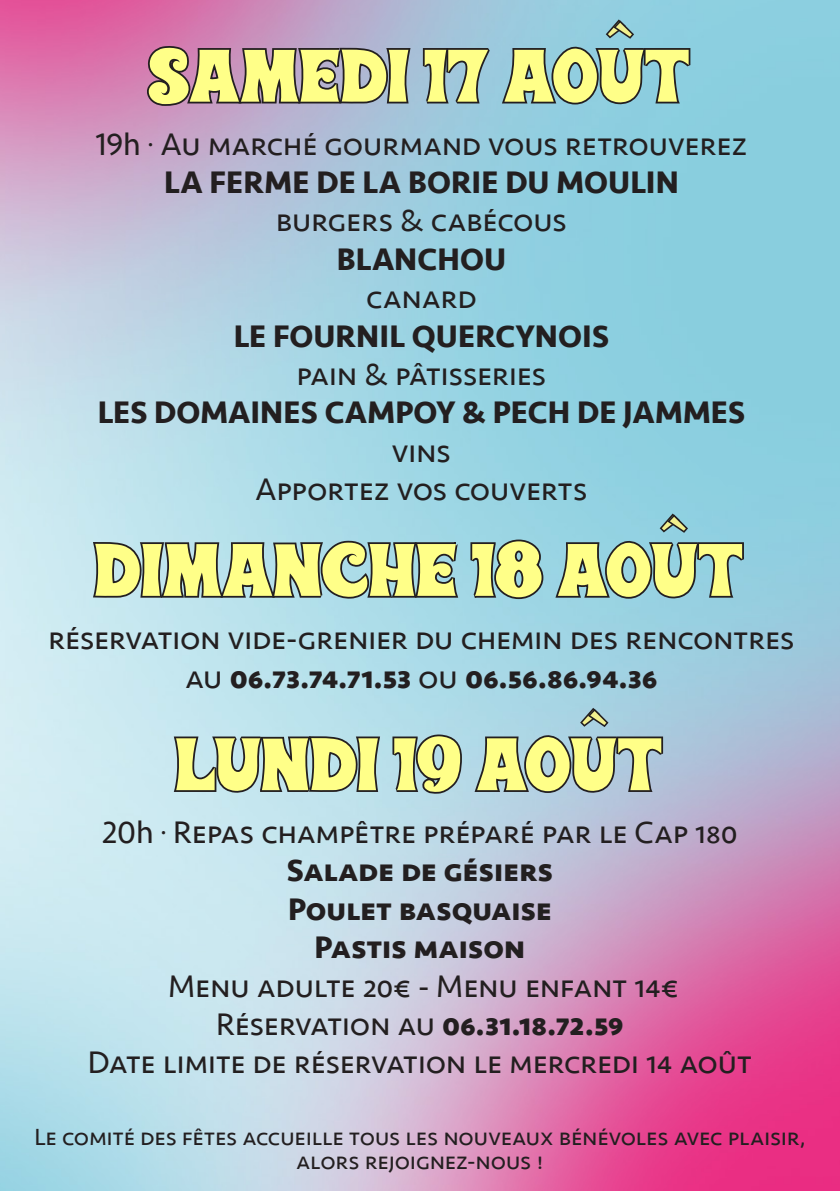
<style>
.page{position:relative;width:840px;height:1191px;background:#fff}
.page>*{position:absolute;margin:0;border:0;box-sizing:border-box;transform-origin:0 0}
.t1{font:72px "Wonderbar";letter-spacing:-.01em;color:#ff8}
.t2{font:32px "Seravek";letter-spacing:-.015em;color:#231f20}
.t3{font:700 32px "Seravek";color:#231f20}
.t4{font:24px/24px "Seravek";letter-spacing:-.015em;color:#231f20;text-align:center}
.s1{font-family:"Minion Pro"}
.s2{font-weight:400}
</style>
<div class="page">
<img style="left:0;top:0;width:839px;height:1191px">
<svg style="left:144px;top:43px;width:268px;height:162px;background:#a69fb9"></svg>
<svg style="left:421px;top:6px;width:70px;height:99px;background:#8aa7b9"></svg>
<svg style="left:500px;top:17px;width:191px;height:189px;background:#84bccc"></svg>
<svg style="left:90px;top:490px;width:655px;height:404px;background:#a8c9d7"></svg>
<p class="t1" style="left:149px;top:20px;width:543px">SAMEDI 17 AOUT</p>
<p class="t2" style="left:95px;top:119px;width:653px">19h <span class="s1">.</span> Au marché gourmand vous retrouverez</p>
<p class="t3" style="left:164px;top:157px;width:516px">LA FERME DE LA BORIE DU MOULIN</p>
<p class="t2" style="left:275px;top:196px;width:292px">burgers &amp; cabécous</p>
<p class="t3" style="left:336px;top:233px;width:171px">BLANCHOU</p>
<p class="t2" style="left:366px;top:273px;width:112px">canard</p>
<p class="t3" style="left:233px;top:310px;width:376px">LE FOURNIL QUERCYNOIS</p>
<p class="t2" style="left:296px;top:350px;width:251px">pain &amp; pâtisseries</p>
<p class="t3" style="left:98px;top:387px;width:648px">LES DOMAINES CAMPOY &amp; PECH DE JAMMES</p>
<p class="t2" style="left:391px;top:426px;width:61px">vins</p>
<p class="t2" style="left:255px;top:465px;width:334px">Apportez vos couverts</p>
<p class="t1" style="left:95px;top:514px;width:650px">DIMANCHE 18 AOUT</p>
<p class="t2" style="left:48px;top:614px;width:747px">réservation vide-grenier du chemin des rencontres</p>
<p class="t3" style="left:185px;top:651px;width:473px"><span class="s2">au</span> 06.73.74.71.53 <span class="s2">ou</span> 06.56.86.94.36</p>
<p class="t1" style="left:176px;top:709px;width:489px">LUNDI 19 AOUT</p>
<p class="t2" style="left:102px;top:807px;width:636px">20h <span class="s1">.</span> Repas champêtre préparé par le Cap 180</p>
<p class="t3" style="left:287px;top:845px;width:267px">Salade de gésiers</p>
<p class="t3" style="left:288px;top:883px;width:265px">Poulet basquaise</p>
<p class="t3" style="left:314px;top:922px;width:212px">Pastis maison</p>
<p class="t2" style="left:168px;top:961px;width:511px">Menu adulte 20€ - Menu enfant 14€</p>
<p class="t3" style="left:216px;top:998px;width:409px"><span class="s2">Réservation au</span> 06.31.18.72.59</p>
<p class="t2" style="left:88px;top:1038px;width:665px">Date limite de réservation le mercredi 14 août</p>
<p class="t4" style="left:34px;top:1125px;width:772px">Le comité des fêtes accueille tous les nouveaux bénévoles avec plaisir, alors rejoignez-nous !</p>
</div>
